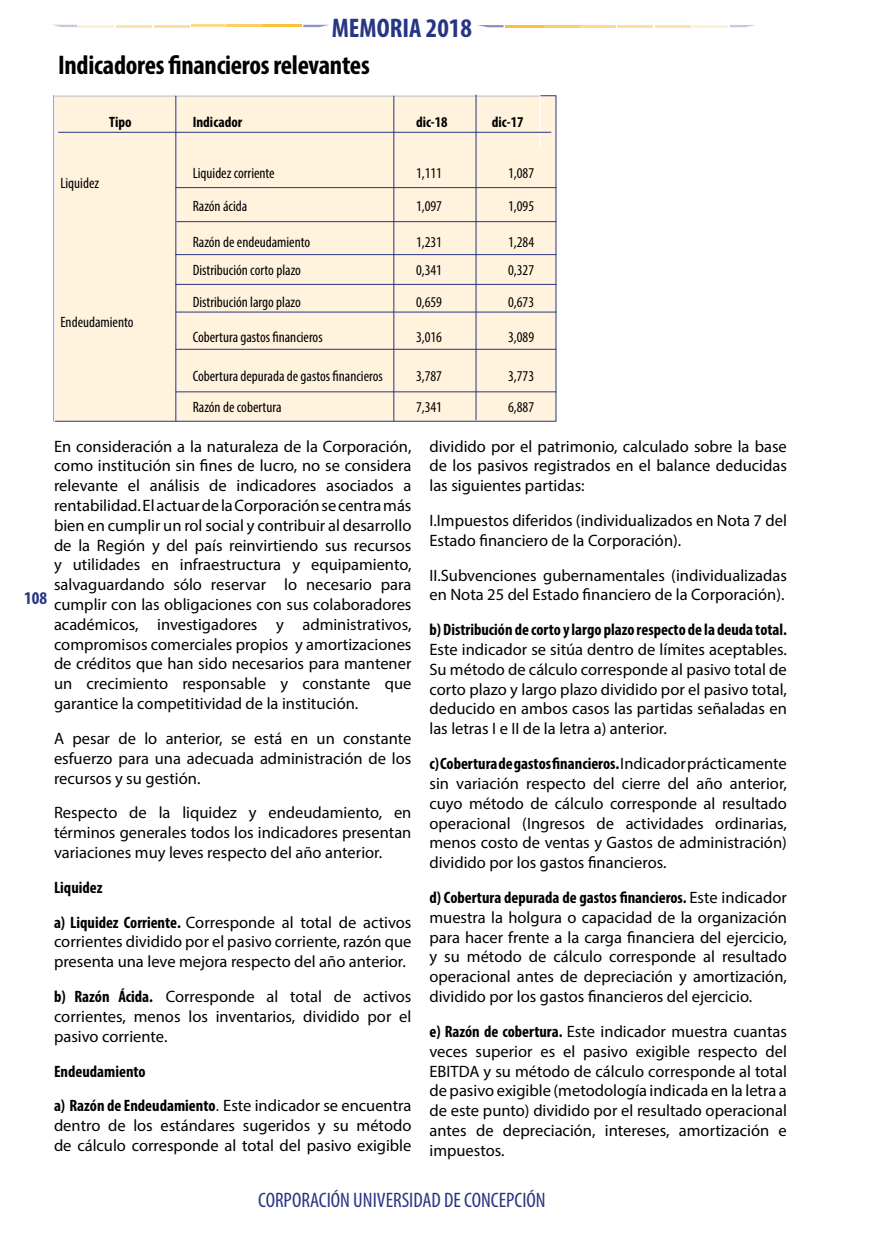
<style>
.page{position:relative;width:872px;height:1234px;background:#fff}
.page>*{position:absolute;margin:0;border:0;box-sizing:border-box;transform-origin:0 0}
.t1{font:700 condensed 27px "Myriad Pro";letter-spacing:-.01em;color:#000}
.t2{font:700 condensed 27px "Myriad Pro";color:#283583}
.t3{font:condensed 21px "Myriad Pro";color:#283583}
.t4{font:700 condensed 18px "Myriad Pro";color:#283583}
.t5{font:16.5px/19.8px "Myriad Pro";color:#000;text-align:justify}
.t6{font:700 condensed 16.5px/34.8px "Myriad Pro";color:#000}
.t7{font:condensed 15px "Myriad Pro";color:#000}
.t8{font:700 condensed 15px "Myriad Pro";color:#000}
.s1{font-weight:400;font-stretch:normal}
.s2{font-weight:700;font-stretch:condensed}
.s3{font-family:"Calibri";font-weight:400;font-stretch:normal}
</style>
<div class="page">
<hr style="left:263px;top:25px;width:39px;height:2px;background:#f9b000">
<svg style="left:303px;top:25px;width:25px;height:2px"></svg>
<hr style="left:227px;top:25px;width:36px;height:2px;background:#f9b000">
<hr style="left:191px;top:25px;width:35px;height:2px;background:#f9b000">
<hr style="left:154px;top:25px;width:36px;height:2px;background:#f9b000">
<svg style="left:53px;top:25px;width:24px;height:2px"></svg>
<hr style="left:116px;top:25px;width:36px;height:2px;background:#f9b000">
<hr style="left:79px;top:25px;width:35px;height:2px;background:#f9b000">
<hr style="left:505px;top:25px;width:38px;height:2px;background:#f9b000">
<svg style="left:478px;top:25px;width:25px;height:2px"></svg>
<hr style="left:544px;top:25px;width:36px;height:2px;background:#f9b000">
<hr style="left:580px;top:25px;width:36px;height:2px;background:#f9b000">
<hr style="left:617px;top:25px;width:35px;height:2px;background:#f9b000">
<svg style="left:729px;top:25px;width:26px;height:2px"></svg>
<hr style="left:655px;top:25px;width:36px;height:2px;background:#f9b000">
<hr style="left:692px;top:25px;width:36px;height:2px;background:#f9b000">
<div style="left:54px;top:95px;width:502px;height:326px;background:#fff3de"></div>
<hr style="left:54px;top:96px;width:1px;height:51px;background:#fff">
<hr style="left:54px;top:95px;width:133px;height:1px;background:#fff">
<hr style="left:187px;top:95px;width:223px;height:1px;background:#fff">
<hr style="left:410px;top:95px;width:65px;height:1px;background:#fff">
<hr style="left:475px;top:95px;width:65px;height:1px;background:#fff">
<hr style="left:540px;top:96px;width:1px;height:51px;background:#fff">
<hr style="left:54px;top:147px;width:1px;height:37px;background:#fff">
<hr style="left:54px;top:184px;width:1px;height:33px;background:#fff">
<hr style="left:54px;top:217px;width:1px;height:35px;background:#fff">
<svg style="left:54px;top:252px;width:1px;height:29px"></svg>
<hr style="left:54px;top:281px;width:1px;height:32px;background:#fff">
<hr style="left:54px;top:313px;width:1px;height:35px;background:#fff">
<hr style="left:54px;top:348px;width:1px;height:38px;background:#fff">
<hr style="left:54px;top:386px;width:1px;height:39px;background:#fff">
<hr style="left:58px;top:132px;width:493px;height:1px;background:#283583">
<hr style="left:175px;top:187px;width:381px;height:1px;background:#283583">
<hr style="left:175px;top:254px;width:381px;height:1px;background:#283583">
<hr style="left:175px;top:284px;width:381px;height:1px;background:#283583">
<hr style="left:175px;top:311px;width:381px;height:1px;background:#283583">
<hr style="left:175px;top:349px;width:381px;height:1px;background:#283583">
<hr style="left:175px;top:391px;width:381px;height:1px;background:#283583">
<hr style="left:175px;top:96px;width:1px;height:325px;background:#283583">
<hr style="left:393px;top:96px;width:1px;height:325px;background:#283583">
<hr style="left:475px;top:95px;width:1px;height:325px;background:#283583">
<hr style="left:176px;top:221px;width:380px;height:1px;background:#283583">
<h1 class="t2" style="left:332px;top:11px;width:142px">MEMORIA 2018</h1>
<h1 class="t1" style="left:58px;top:48px;width:313px">Indicadores financieros relevantes</h1>
<p class="t8" style="left:109px;top:113px;width:24px">Tipo</p>
<p class="t8" style="left:193px;top:113px;width:51px">Indicador</p>
<p class="t8" style="left:416px;top:113px;width:33px">dic-18</p>
<p class="t8" style="left:492px;top:113px;width:33px">dic-17</p>
<p class="t7" style="left:60px;top:174px;width:40px">Liquidez</p>
<p class="t7" style="left:193px;top:164px;width:83px">Liquidez corriente</p>
<p class="t7" style="left:416px;top:164px;width:28px">1,111</p>
<p class="t7" style="left:508px;top:164px;width:28px">1,087</p>
<p class="t7" style="left:193px;top:197px;width:56px">Razón ácida</p>
<p class="t7" style="left:416px;top:197px;width:28px">1,097</p>
<p class="t7" style="left:508px;top:197px;width:28px">1,095</p>
<p class="t7" style="left:193px;top:232px;width:119px">Razón de endeudamiento</p>
<p class="t7" style="left:416px;top:232px;width:28px">1,231</p>
<p class="t7" style="left:508px;top:232px;width:28px">1,284</p>
<p class="t7" style="left:193px;top:261px;width:110px">Distribución corto plazo</p>
<p class="t7" style="left:416px;top:261px;width:28px">0,341</p>
<p class="t7" style="left:508px;top:261px;width:28px">0,327</p>
<p class="t7" style="left:193px;top:293px;width:110px">Distribución largo plazo</p>
<p class="t7" style="left:416px;top:293px;width:28px">0,659</p>
<p class="t7" style="left:508px;top:293px;width:28px">0,673</p>
<p class="t7" style="left:193px;top:328px;width:131px">Cobertura gastos financieros</p>
<p class="t7" style="left:416px;top:328px;width:28px">3,016</p>
<p class="t7" style="left:508px;top:328px;width:28px">3,089</p>
<p class="t7" style="left:193px;top:366px;width:192px">Cobertura depurada de gastos financieros</p>
<p class="t7" style="left:416px;top:366px;width:28px">3,787</p>
<p class="t7" style="left:508px;top:366px;width:28px">3,773</p>
<p class="t7" style="left:193px;top:397px;width:90px">Razón de cobertura</p>
<p class="t7" style="left:416px;top:397px;width:28px">7,341</p>
<p class="t7" style="left:508px;top:397px;width:28px">6,887</p>
<p class="t5" style="left:54px;top:435px;width:359px">En consideración a la naturaleza de la Corporación, como institución sin fines de lucro, no se considera relevante el análisis de indicadores asociados a rentabilidad. El actuar de la Corporación se centra más bien en cumplir un rol social y contribuir al desarrollo de la Región y del país reinvirtiendo sus recursos y utilidades en infraestructura y equipamiento, salvaguardando sólo reservar lo necesario para cumplir con las obligaciones con sus colaboradores académicos, investigadores y administrativos, compromisos comerciales propios y amortizaciones de créditos que han sido necesarios para mantener un crecimiento responsable y constante que garantice la competitividad de la institución.</p>
<p class="t5" style="left:54px;top:728px;width:359px">A pesar de lo anterior, se está en un constante esfuerzo para una adecuada administración de los recursos y su gestión.</p>
<p class="t5" style="left:54px;top:802px;width:359px">Respecto de la liquidez y endeudamiento, en términos generales todos los indicadores presentan variaciones muy leves respecto del año anterior.</p>
<p class="t6" style="left:54px;top:869px;width:359px">Liquidez<br>a) Liquidez Corriente. <span class="s1">Corresponde al total de activos</span></p>
<p class="t5" style="left:54px;top:931px;width:359px">corrientes dividido por el pasivo corriente, razón que presenta una leve mejora respecto del año anterior.</p>
<p class="t5" style="left:54px;top:986px;width:359px"><span class="s2">b) Razón Ácida.</span> Corresponde al total de activos corrientes, menos los inventarios, dividido por el pasivo corriente.</p>
<p class="t6" style="left:54px;top:1053px;width:359px">Endeudamiento<br>a) Razón de Endeudamiento<span class="s3">.</span> <span class="s1">Este indicador se encuentra</span></p>
<p class="t5" style="left:54px;top:1115px;width:359px">dentro de los estándares sugeridos y su método de cálculo corresponde al total del pasivo exigible</p>
<p class="t7" style="left:60px;top:313px;width:75px">Endeudamiento</p>
<p class="t5" style="left:429px;top:435px;width:359px">dividido por el patrimonio, calculado sobre la base de los pasivos registrados en el balance deducidas las siguientes partidas:</p>
<p class="t5" style="left:429px;top:510px;width:359px">I.Impuestos diferidos (individualizados en Nota 7 del<br>Estado financiero de la Corporación).</p>
<p class="t5" style="left:429px;top:564px;width:359px">II.Subvenciones gubernamentales (individualizadas en Nota 25 del Estado financiero de la Corporación).</p>
<p class="t6" style="left:429px;top:612px;width:359px">b) Distribución de corto y largo plazo respecto de la deuda total.</p>
<p class="t5" style="left:429px;top:639px;width:359px">Este indicador se sitúa dentro de límites aceptables.<br>Su método de cálculo corresponde al pasivo total de corto plazo y largo plazo dividido por el pasivo total, deducido en ambos casos las partidas señaladas en las letras I e II de la letra a) anterior.</p>
<p class="t5" style="left:429px;top:753px;width:359px"><span class="s2">c) Cobertura de gastos financieros.</span> Indicador prácticamente sin variación respecto del cierre del año anterior, cuyo método de cálculo corresponde al resultado operacional (Ingresos de actividades ordinarias, menos costo de ventas y Gastos de administración) dividido por los gastos financieros.</p>
<p class="t5" style="left:429px;top:887px;width:359px"><span class="s2">d) Cobertura depurada de gastos financieros.</span> Este indicador muestra la holgura o capacidad de la organización para hacer frente a la carga financiera del ejercicio, y su método de cálculo corresponde al resultado operacional antes de depreciación y amortización, dividido por los gastos financieros del ejercicio.</p>
<p class="t5" style="left:429px;top:1020px;width:359px"><span class="s2">e) Razón de cobertura.</span> Este indicador muestra cuantas veces superior es el pasivo exigible respecto del EBITDA y su método de cálculo corresponde al total de pasivo exigible (metodología indicada en la letra a de este punto) dividido por el resultado operacional antes de depreciación, intereses, amortización e impuestos.</p>
<p class="t4" style="left:24px;top:586px;width:25px">108</p>
<p class="t3" style="left:258px;top:1187px;width:289px">CORPORACIÓN UNIVERSIDAD DE CONCEPCIÓN</p>
</div>
